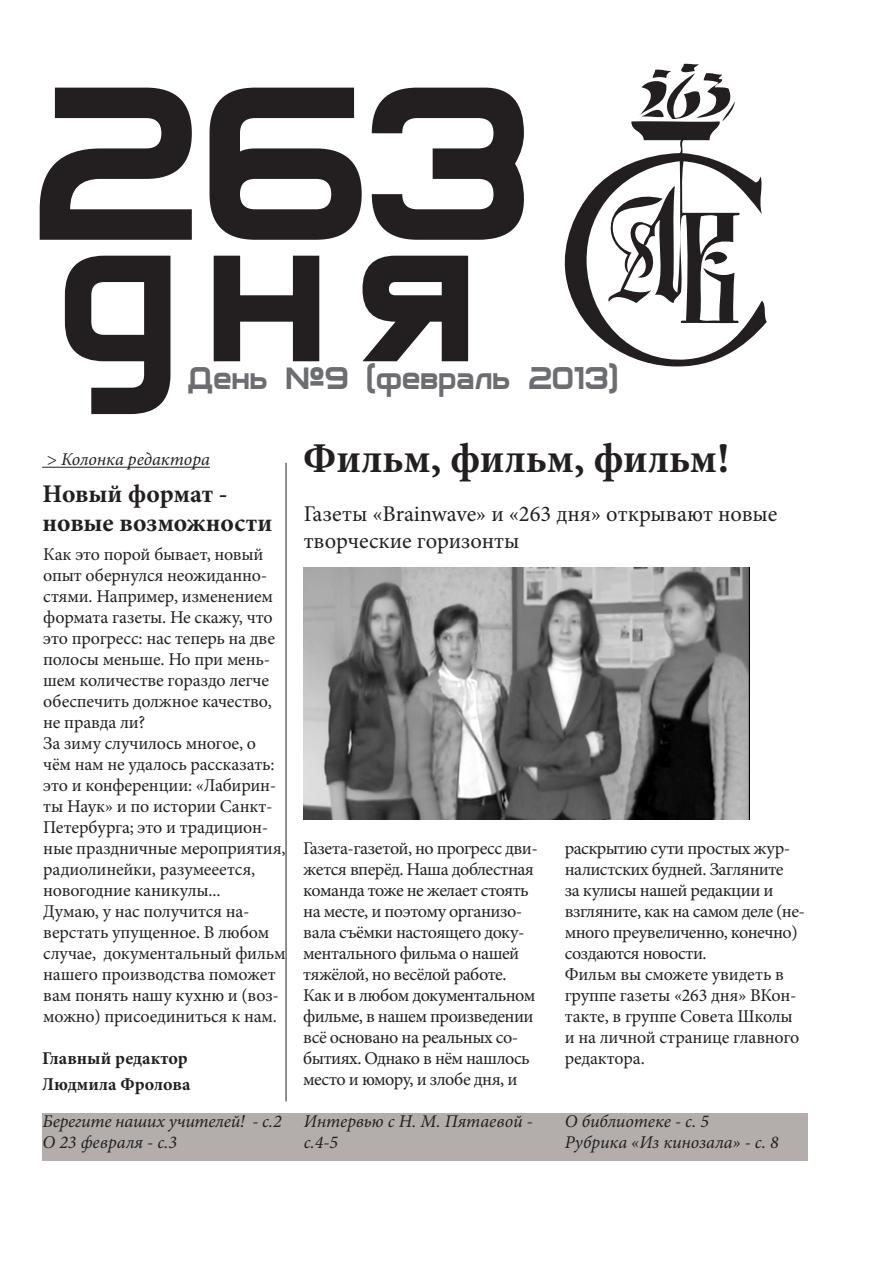
<style>
.page{position:relative;width:893px;height:1263px;background:#fff}
.page>*{position:absolute;margin:0;border:0;box-sizing:border-box;transform-origin:0 0}
.t1{font:253.5px "Archangelsk";color:#231f20}
.t2{font:240px "Archangelsk";color:#231f20}
.заголооовок{font:700 42px "Minion Pro";color:#231f20}
.t3{font:36px "Archangelsk";color:#6c6d70}
.подзаголовок{font:700 25.5px "Minion Pro";color:#231f20}
.вводка{font:22.5px/27px "Minion Pro";color:#231f20}
.подзаголовок-2{font:18px/21px "Minion Pro";letter-spacing:-.015em;color:#231f20}
.подзаголовок-3{font:italic 18px/21px "Minion Pro";letter-spacing:-.005em;color:#231f20}
.автор{font:700 18px "Minion Pro";color:#231f20}
</style>
<div class="page">
<svg style="left:639px;top:63px;width:96px;height:58px"></svg>
<svg style="left:564px;top:121px;width:203px;height:246px"></svg>
<hr style="left:286px;top:463px;width:1px;height:638px;background:#231f20">
<div style="left:43px;top:1114px;width:765px;height:47px;background:#b3adab"></div>
<img style="left:304px;top:568px;width:445px;height:252px">
<hr style="left:42px;top:467px;width:168px;height:1px;background:#231f20">
<p class="t1" style="left:40px;top:42px;width:501px">263</p>
<p class="t2" style="left:65px;top:174px;width:419px">дня</p>
<p class="t3" style="left:189px;top:361px;width:432px">День №9 (февраль 2013)</p>
<p class="подзаголовок-3" style="left:46px;top:449px;width:165px">&gt; Колонка редактора</p>
<p class="подзаголовок" style="left:43px;top:476px;width:187px">Новый формат -</p>
<p class="подзаголовок" style="left:43px;top:505px;width:231px">новые возможности</p>
<p class="подзаголовок-2" style="left:43px;top:544px;width:233px">Как это порой бывает, новый опыт обернулся неожиданно&shy;стями. Например, изменением формата газеты. Не скажу, что это прогресс: нас теперь на две полосы меньше. Но при мень&shy;шем количестве гораздо легче обеспечить должное качество, не правда ли?</p>
<p class="подзаголовок-2" style="left:43px;top:733px;width:244px">За зиму случилось многое, о чём нам не удалось рассказать: это и конференции: «Лабирин&shy;ты Наук» и по истории Санкт-<br>Петербурга; это и традицион&shy;ные праздничные мероприятия, радиолинейки, разумееется, новогодние каникулы...</p>
<p class="подзаголовок-2" style="left:43px;top:901px;width:244px">Думаю, у нас получится на&shy;верстать упущенное. В любом случае, документальный фильм нашего производства поможет вам понять нашу кухню и (воз&shy;можно) присоединиться к нам.</p>
<p class="автор" style="left:42px;top:1045px;width:147px">Главный редактор</p>
<p class="автор" style="left:42px;top:1071px;width:150px">Людмила Фролова</p>
<p class="подзаголовок-3" style="left:43px;top:1111px;width:241px">Берегите наших учителей! - с.2</p>
<p class="подзаголовок-3" style="left:43px;top:1132px;width:136px">О 23 февраля - с.3</p>
<p class="заголооовок" style="left:303px;top:429px;width:428px">Фильм, фильм, фильм!</p>
<p class="вводка" style="left:304px;top:501px;width:475px">Газеты «Brainwave» и «263 дня» открывают новые творческие горизонты</p>
<p class="подзаголовок-2" style="left:303px;top:838px;width:236px">Газета-газетой, но прогресс дви&shy;жется вперёд. Наша доблестная команда тоже не желает стоять на месте, и поэтому организо&shy;вала съёмки настоящего доку&shy;ментального фильма о нашей тяжёлой, но весёлой работе.</p>
<p class="подзаголовок-2" style="left:303px;top:985px;width:234px">Как и в любом документальном фильме, в нашем произведении всё основано на реальных со&shy;бытиях. Однако в нём нашлось место и юмору, и злобе дня, и</p>
<p class="подзаголовок-2" style="left:565px;top:838px;width:242px">раскрытию сути простых жур&shy;налистских будней. Загляните<br>за кулисы нашей редакции и взгляните, как на самом деле (не&shy;много преувеличенно, конечно) создаются новости.</p>
<p class="подзаголовок-2" style="left:565px;top:964px;width:236px">Фильм вы сможете увидеть в группе газеты «263 дня» ВКон&shy;такте, в группе Совета Школы и на личной странице главного редактора.</p>
<p class="подзаголовок-3" style="left:304px;top:1111px;width:231px">Интервью с Н. М. Пятаевой - с.4-5</p>
<p class="подзаголовок-3" style="left:565px;top:1111px;width:146px">О библиотеке - с. 5</p>
<p class="подзаголовок-3" style="left:565px;top:1132px;width:215px">Рубрика «Из кинозала» - с. 8</p>
</div>
